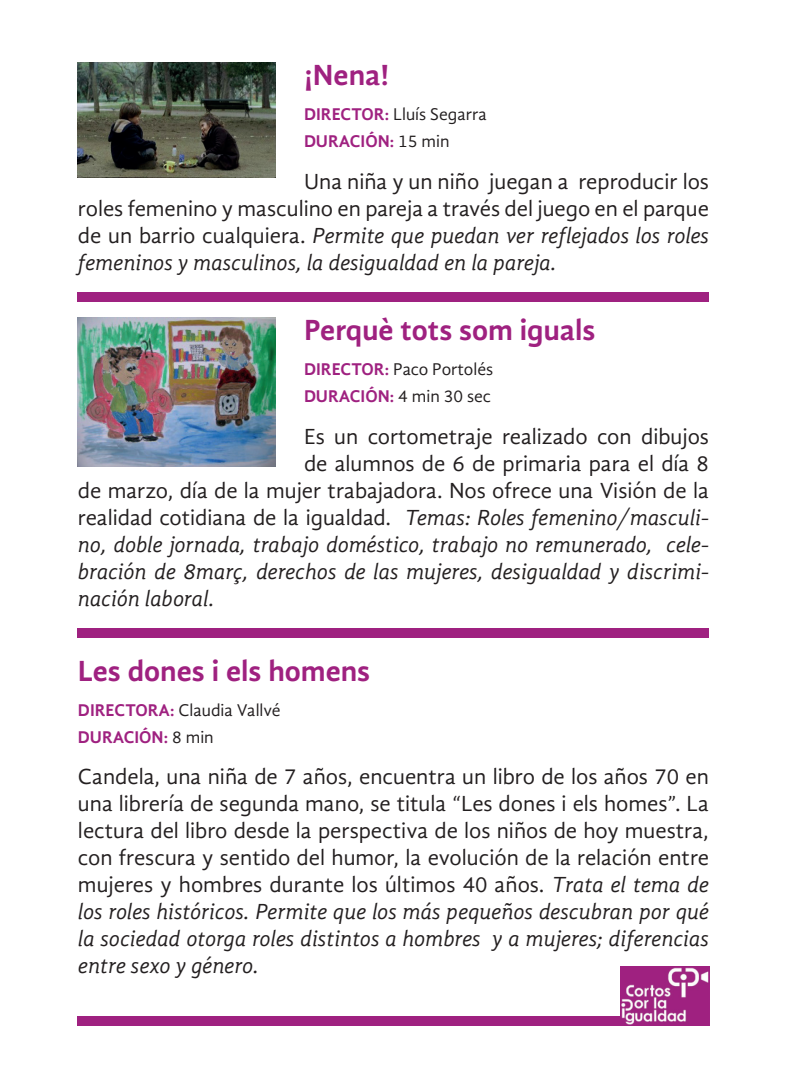
<style>
.page{position:relative;width:787px;height:1092px;background:#fff}
.page>*{position:absolute;margin:0;border:0;box-sizing:border-box;transform-origin:0 0}
.t1{font:700 30px "Gandhi Sans";color:#9f2180}
.t2{font:22.5px/27px "Gandhi Sans";color:#231f20;text-align:justify}
.t3{font:italic 22.5px "Gandhi Sans";letter-spacing:-.01em;color:#231f20}
.t4{font:700 17.5px/27px "Gandhi Sans";color:#9f2180}
.t5{font:17.5px/27px "Gandhi Sans";color:#231f20}
.s1{font-weight:400;color:#231f20}
.s2{font-style:italic}
.s3{font-weight:700;color:#9f2180}
</style>
<div class="page">
<div style="left:78px;top:292px;width:631px;height:10px;background:#9f2180"></div>
<div style="left:78px;top:627px;width:631px;height:10px;background:#9f2180"></div>
<div style="left:78px;top:1015px;width:631px;height:10px;background:#9f2180"></div>
<img style="left:78px;top:62px;width:198px;height:115px">
<img style="left:78px;top:317px;width:198px;height:149px">
<img style="left:621px;top:966px;width:88px;height:59px">
<h1 class="t1" style="left:304px;top:58px;width:87px">¡Nena!</h1>
<p class="t4" style="left:304px;top:101px;width:184px">DIRECTOR: <span class="s1">Lluís Segarra<br></span>DURACIÓN: <span class="s1">15 min</span></p>
<p class="t2" style="left:78px;top:167px;width:632px;text-indent:226px">Una niña y un niño juegan a reproducir los roles femenino y masculino en pareja a través del juego en el parque de un barrio cualquiera. <span class="s2">Permite que puedan ver reflejados los roles femeninos y masculinos, la desigualdad en la pareja.</span></p>
<h1 class="t1" style="left:304px;top:313px;width:293px">Perquè tots som iguals</h1>
<p class="t5" style="left:304px;top:356px;width:191px"><span class="s3">DIRECTOR:</span> Paco Portolés<br><span class="s3">DURACIÓN:</span> 4 min 30 sec</p>
<p class="t2" style="left:304px;top:422px;width:406px">Es un cortometraje realizado con dibujos</p>
<p class="t2" style="left:304px;top:449px;width:406px">de alumnos de 6 de primaria para el día 8</p>
<p class="t2" style="left:78px;top:476px;width:632px">de marzo, día de la mujer trabajadora. Nos ofrece una Visión de la</p>
<p class="t2" style="left:78px;top:503px;width:632px">realidad cotidiana de la igualdad. <span class="s2">Temas: Roles femenino/masculi-</span></p>
<p class="t3" style="left:78px;top:531px;width:632px">no, doble jornada, trabajo doméstico, trabajo no remunerado, cele-</p>
<p class="t3" style="left:78px;top:558px;width:632px">bración de 8març, derechos de las mujeres, desigualdad y discrimi-</p>
<p class="t3" style="left:78px;top:585px;width:138px">nación laboral.</p>
<h1 class="t1" style="left:78px;top:653px;width:294px">Les dones i els homens</h1>
<p class="t4" style="left:78px;top:696px;width:204px">DIRECTORA: <span class="s1">Claudia Vallvé<br></span>DURACIÓN: <span class="s1">8 min</span></p>
<p class="t2" style="left:78px;top:763px;width:632px">Candela, una niña de 7 años, encuentra un libro de los años 70 en una librería de segunda mano, se titula “Les dones i els homes”. La lectura del libro desde la perspectiva de los niños de hoy muestra, con frescura y sentido del humor, la evolución de la relación entre mujeres y hombres durante los últimos 40 años. <span class="s2">Trata el tema de los roles históricos. Permite que los más pequeños descubran por qué la sociedad otorga roles distintos a hombres y a mujeres; diferencias entre sexo y género.</span></p>
</div>
